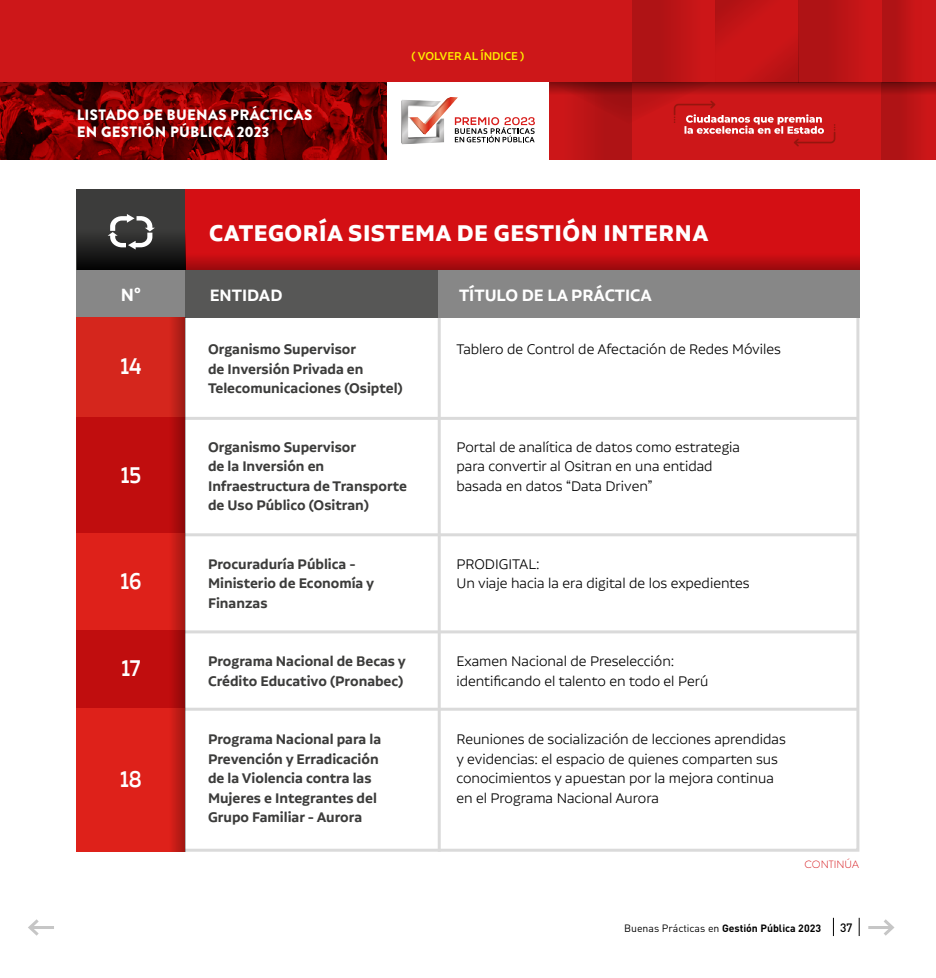
<style>
.page{position:relative;width:936px;height:978px;background:#fff}
.page>*{position:absolute;margin:0;border:0;box-sizing:border-box;transform-origin:0 0}
.t1{font:700 27px "Aalto Sans Pro";letter-spacing:.02em;color:#fff}
.t2{font:500 27px "Aalto Sans Pro";color:#fff;scale:.85 1}
.t3{font:600 21px "Aalto Sans Pro";color:#fff}
.t4{font:600 19.5px "Aalto Sans Pro";color:#fff}
.t5{font:300 16.5px/19.5px "Aalto Sans Pro";color:#000}
.t6{font:600 16.5px/19.5px "Aalto Sans Pro";color:#3c3c3b}
.t7{font:900 15px "Brandon Grotesque";letter-spacing:.02em;color:#fff}
.t8{font:500 13.5px "Aalto Sans Pro";color:#ffed00}
.t9{font:500 12px "DIN Pro";color:#000}
.t10{font:700 10.5px "DIN Pro";color:#000}
.t11{font:300 10.5px "Brandon Grotesque";color:#d40f14}
.s1{font-weight:400}
</style>
<div class="page">
<svg style="left:833px;top:918px;width:1px;height:18px"></svg>
<svg style="left:858px;top:918px;width:1px;height:18px"></svg>
<hr style="left:131px;top:708px;width:727px;height:3px;background:#dadada">
<hr style="left:131px;top:630px;width:727px;height:3px;background:#dadada">
<hr style="left:131px;top:417px;width:727px;height:3px;background:#dadada">
<hr style="left:131px;top:533px;width:727px;height:3px;background:#dadada">
<hr style="left:437px;top:270px;width:3px;height:582px;background:#dadada">
<div style="left:77px;top:189px;width:108px;height:81px;background:#3c3c3b"></div>
<div style="left:77px;top:270px;width:108px;height:47px;background:#878787"></div>
<div style="left:185px;top:189px;width:674px;height:81px;background:#d40f14"></div>
<div style="left:185px;top:270px;width:252px;height:47px;background:#575756"></div>
<div style="left:437px;top:270px;width:422px;height:47px;background:#878787"></div>
<div style="left:77px;top:317px;width:108px;height:100px;background:#d5261d"></div>
<div style="left:77px;top:417px;width:108px;height:116px;background:#c00d0e"></div>
<div style="left:77px;top:533px;width:108px;height:97px;background:#de211a"></div>
<svg style="left:185px;top:253px;width:674px;height:17px"></svg>
<div style="left:77px;top:230px;width:108px;height:40px;background:linear-gradient(to bottom,#3b3b39,#040404)"></div>
<div style="left:77px;top:630px;width:108px;height:78px;background:#c00d0e"></div>
<div style="left:77px;top:708px;width:108px;height:144px;background:#de211a"></div>
<svg style="left:172px;top:317px;width:13px;height:535px;background:#af1511"></svg>
<svg style="left:108px;top:214px;width:47px;height:36px"></svg>
<div style="left:0;top:0;width:935px;height:159px;background:#cd1719"></div>
<img style="left:0;top:94px;width:387px;height:65px">
<div style="left:632px;top:0;width:83px;height:82px;background:linear-gradient(to right,#a71214,#ce1618)"></div>
<div style="left:798px;top:0;width:83px;height:82px;background:linear-gradient(to right,#a71214,#ce1618)"></div>
<div style="left:549px;top:82px;width:83px;height:77px;background:linear-gradient(to right,#cf1618,#a71214)"></div>
<div style="left:881px;top:82px;width:54px;height:77px;background:linear-gradient(to right,#a71214,#cd1618)"></div>
<div style="left:881px;top:0;width:40px;height:82px;background:linear-gradient(to right,#a61214,#cc1618)"></div>
<svg style="left:0;top:82px;width:935px;height:12px;background:#720405"></svg>
<svg style="left:715px;top:0;width:83px;height:82px"></svg>
<div style="left:387px;top:82px;width:162px;height:96px;background:#fff"></div>
<img style="left:444px;top:97px;width:14px;height:37px">
<img style="left:401px;top:100px;width:43px;height:44px">
<svg style="left:455px;top:117px;width:80px;height:25px"></svg>
<hr style="left:868px;top:926px;width:24px;height:3px;background:#c6c6c6">
<svg style="left:884px;top:919px;width:11px;height:17px"></svg>
<hr style="left:30px;top:926px;width:24px;height:3px;background:#c6c6c6">
<svg style="left:28px;top:919px;width:11px;height:17px"></svg>
<svg style="left:549px;top:82px;width:286px;height:65px"></svg>
<p class="t7" style="left:77px;top:104px;width:237px">LISTADO DE BUENAS PRÁCTICAS</p>
<p class="t7" style="left:77px;top:121px;width:194px">EN GESTIÓN PÚBLICA 2023</p>
<p class="t8" style="left:411px;top:48px;width:114px">( VOLVER AL ÍNDICE )</p>
<p class="t3" style="left:121px;top:283px;width:21px">N°</p>
<p class="t2" style="left:120px;top:352px;width:26px">14</p>
<p class="t2" style="left:121px;top:460px;width:25px">15</p>
<p class="t2" style="left:120px;top:567px;width:26px">16</p>
<p class="t2" style="left:121px;top:654px;width:24px">17</p>
<p class="t2" style="left:120px;top:764px;width:27px">18</p>
<p class="t1" style="left:209px;top:218px;width:500px">CATEGORÍA SISTEMA DE GESTIÓN INTERNA</p>
<p class="t4" style="left:210px;top:284px;width:74px">ENTIDAD</p>
<p class="t4" style="left:459px;top:284px;width:194px">TÍTULO DE LA PRÁCTICA</p>
<p class="t6" style="left:208px;top:340px;width:196px">Organismo Supervisor<br>de Inversión Privada en<br>Telecomunicaciones (Osiptel)</p>
<p class="t6" style="left:208px;top:437px;width:149px">Organismo Supervisor</p>
<p class="t6" style="left:208px;top:457px;width:200px">de la Inversión en<br>Infraestructura de Transporte de Uso Público (Ositran)</p>
<p class="t6" style="left:208px;top:554px;width:168px">Procuraduría Pública -<br>Ministerio de Economía y<br>Finanzas</p>
<p class="t6" style="left:208px;top:652px;width:199px">Programa Nacional de Becas y<br>Crédito Educativo (Pronabec)</p>
<p class="t6" style="left:208px;top:730px;width:175px">Programa Nacional para la<br>Prevención y Erradicación</p>
<p class="t6" style="left:208px;top:769px;width:170px">de la Violencia contra las<br>Mujeres e Integrantes del</p>
<p class="t6" style="left:208px;top:808px;width:156px">Grupo Familiar - Aurora</p>
<p class="t5" style="left:456px;top:339px;width:326px">Tablero de Control de Afectación de Redes Móviles</p>
<p class="t5" style="left:456px;top:437px;width:285px">Portal de analítica de datos como estrategia</p>
<p class="t5" style="left:456px;top:456px;width:258px">para convertir al Ositran en una entidad</p>
<p class="t5" style="left:456px;top:476px;width:197px">basada en datos “Data Driven”</p>
<p class="t5" style="left:456px;top:554px;width:85px">PRODIGITAL:</p>
<p class="t5" style="left:456px;top:573px;width:295px">Un viaje hacia la era digital de los expedientes</p>
<p class="t5" style="left:456px;top:651px;width:219px">Examen Nacional de Preselección:</p>
<p class="t5" style="left:456px;top:671px;width:253px">identificando el talento en todo el Perú</p>
<p class="t5" style="left:456px;top:729px;width:331px">Reuniones de socialización de lecciones aprendidas y evidencias: el espacio de quienes comparten sus conocimientos y apuestan por la mejora continua</p>
<p class="t5" style="left:456px;top:788px;width:204px">en el Programa Nacional Aurora</p>
<p class="t11" style="left:804px;top:857px;width:56px">CONTINÚA</p>
<p class="t10" style="left:624px;top:921px;width:198px"><span class="s1">Buenas Prácticas en</span> Gestión Pública 2023</p>
<p class="t9" style="left:840px;top:919px;width:14px">37</p>
</div>
